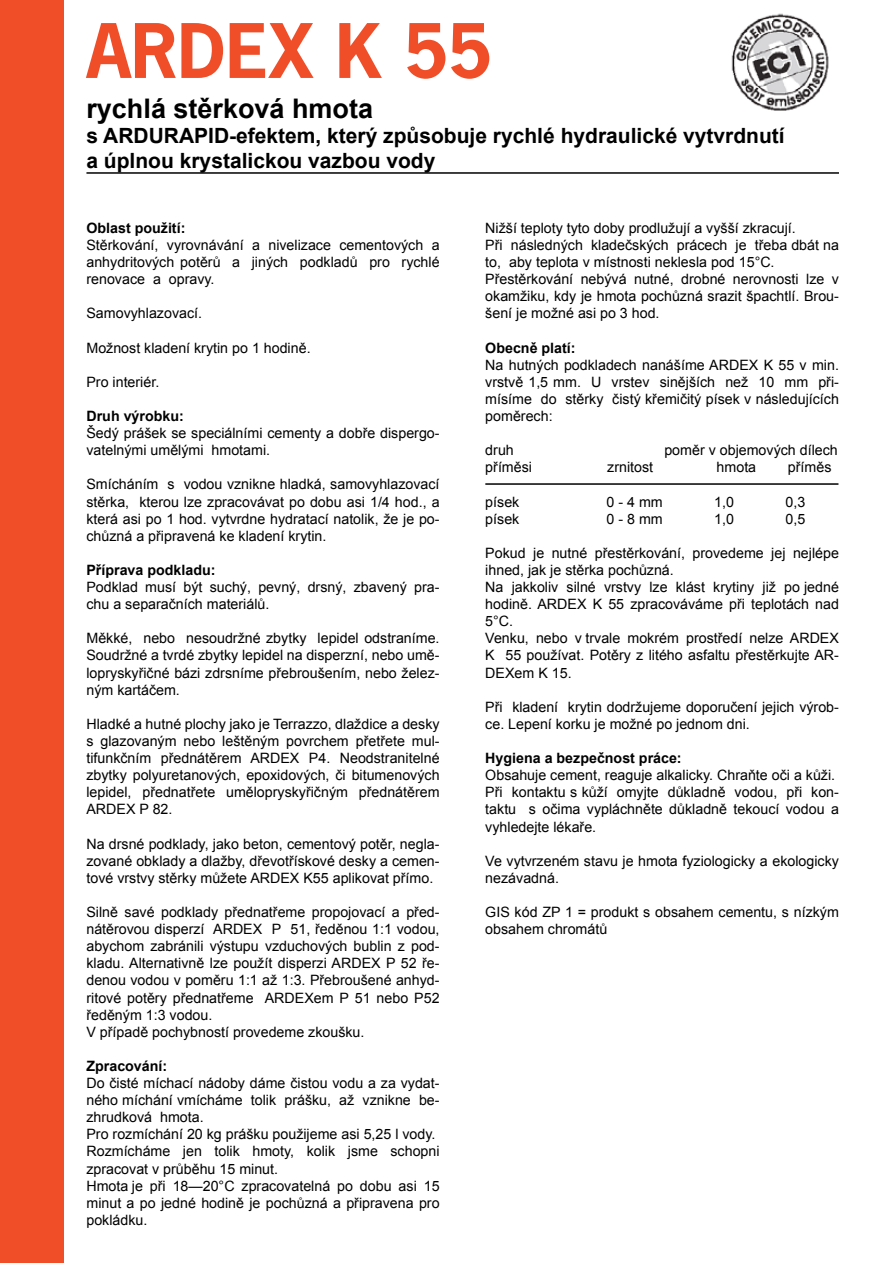
<style>
.page{position:relative;width:893px;height:1263px;background:#fff}
.page>*{position:absolute;margin:0;border:0;box-sizing:border-box;transform-origin:0 0}
.t1{font:700 70.5px "News Gothic Std";color:#f04e29}
.t2{font:700 27px "Arial";color:#000}
.t3{font:700 21px/25.2px "Arial";color:#000}
.t4{font:14.25px/17.1px "Arial";color:#000}
.t5{font:700 14.25px "Arial";color:#000}
</style>
<div class="page">
<div style="left:0;top:0;width:64px;height:1263px;background:#f04e29"></div>
<hr style="left:86px;top:172px;width:753px;height:2px;background:#000">
<hr style="left:485px;top:483px;width:353px;height:2px;background:#000">
<img style="left:731px;top:13px;width:98px;height:98px">
<h1 class="t1" style="left:86px;top:5px;width:407px">ARDEX K 55</h1>
<h2 class="t2" style="left:86px;top:90px;width:288px">rychlá stěrková hmota</h2>
<h3 class="t3" style="left:86px;top:123px;width:700px">s ARDURAPID-efektem, který způsobuje rychlé hydraulické vytvrdnutí a úplnou krystalickou vazbou vody</h3>
<p class="t5" style="left:86px;top:218px;width:100px">Oblast použití:</p>
<p class="t4" style="left:86px;top:237px;width:355px;text-align:justify">Stěrkování, vyrovnávání a nivelizace cementových a anhydritových potěrů a jiných podkladů pro rychlé renovace a opravy.</p>
<p class="t4" style="left:86px;top:305px;width:117px">Samovyhlazovací.</p>
<p class="t4" style="left:86px;top:339px;width:226px">Možnost kladení krytin po 1 hodině.</p>
<p class="t4" style="left:86px;top:373px;width:74px">Pro interiér.</p>
<p class="t5" style="left:86px;top:406px;width:99px">Druh výrobku:</p>
<p class="t4" style="left:86px;top:425px;width:355px">Šedý prášek se speciálními cementy a dobře dispergo&shy;vatelnými umělými hmotami.</p>
<p class="t4" style="left:86px;top:476px;width:355px;text-align:justify">Smícháním s vodou vznikne hladká, samovyhlazovací stěrka, kterou lze zpracovávat po dobu asi 1/4 hod., a která asi po 1 hod. vytvrdne hydratací natolik, že je po&shy;chůzná a připravená ke kladení krytin.</p>
<p class="t5" style="left:86px;top:560px;width:131px">Příprava podkladu:</p>
<p class="t4" style="left:86px;top:579px;width:355px">Podklad musí být suchý, pevný, drsný, zbavený pra&shy;chu a separačních materiálů.</p>
<p class="t4" style="left:86px;top:630px;width:355px;text-align:justify">Měkké, nebo nesoudržné zbytky lepidel odstraníme.<br>Soudržné a tvrdé zbytky lepidel na disperzní, nebo umě&shy;lopryskyřičné bázi zdrsníme přebroušením, nebo želez&shy;ným kartáčem.</p>
<p class="t4" style="left:86px;top:715px;width:355px;text-align:justify">Hladké a hutné plochy jako je Terrazzo, dlaždice a desky s glazovaným nebo leštěným povrchem přetřete mul&shy;tifunkčním přednátěrem ARDEX P4. Neodstranitelné zbytky polyuretanových, epoxidových, či bitumenových lepidel, přednatřete umělopryskyřičným přednátěrem ARDEX P 82.</p>
<p class="t4" style="left:86px;top:835px;width:355px;text-align:justify">Na drsné podklady, jako beton, cementový potěr, negla&shy;zované obklady a dlažby, dřevotřískové desky a cemen&shy;tové vrstvy stěrky můžete ARDEX K55 aplikovat přímo.</p>
<p class="t4" style="left:86px;top:903px;width:355px">Silně savé podklady přednatřeme propojovací a před&shy;nátěrovou disperzí ARDEX P 51, ředěnou 1:1 vodou, abychom zabránili výstupu vzduchových bublin z pod&shy;kladu. Alternativně lze použít disperzi ARDEX P 52 ře&shy;denou vodou v poměru 1:1 až 1:3. Přebroušené anhyd&shy;ritové potěry přednatřeme ARDEXem P 51 nebo P52 ředěným 1:3 vodou.<br>V případě pochybností provedeme zkoušku.</p>
<p class="t5" style="left:86px;top:1056px;width:82px">Zpracování:</p>
<p class="t4" style="left:86px;top:1074px;width:355px">Do čisté míchací nádoby dáme čistou vodu a za vydat&shy;ného míchání vmícháme tolik prášku, až vznikne be&shy;zhrudková hmota.<br>Pro rozmíchání 20 kg prášku použijeme asi 5,25 l vody.<br>Rozmícháme jen tolik hmoty, kolik jsme schopni zpracovat v průběhu 15 minut.<br>Hmota je při 18—20°C zpracovatelná po dobu asi 15 minut a po jedné hodině je pochůzná a připravena pro pokládku.</p>
<p class="t4" style="left:485px;top:219px;width:355px">Nižší teploty tyto doby prodlužují a vyšší zkracují.<br>Při následných kladečských prácech je třeba dbát na to, aby teplota v místnosti neklesla pod 15°C.<br>Přestěrkování nebývá nutné, drobné nerovnosti lze v okamžiku, kdy je hmota pochůzná srazit špachtlí. Brou&shy;šení je možné asi po 3 hod.</p>
<p class="t5" style="left:485px;top:338px;width:92px">Obecně platí:</p>
<p class="t4" style="left:485px;top:356px;width:355px;text-align:justify">Na hutných podkladech nanášíme ARDEX K 55 v min. vrstvě 1,5 mm. U vrstev sinějších než 10 mm při&shy;mísíme do stěrky čistý křemičitý písek v následujících poměrech:</p>
<p class="t4" style="left:485px;top:442px;width:30px">druh</p>
<p class="t4" style="left:664px;top:442px;width:175px">poměr v objemových dílech</p>
<p class="t4" style="left:485px;top:459px;width:48px">příměsi</p>
<p class="t4" style="left:607px;top:459px;width:47px">zrnitost</p>
<p class="t4" style="left:717px;top:459px;width:41px">hmota</p>
<p class="t4" style="left:788px;top:459px;width:45px">příměs</p>
<p class="t4" style="left:485px;top:493px;width:36px">písek</p>
<p class="t4" style="left:606px;top:493px;width:58px">0 - 4 mm</p>
<p class="t4" style="left:714px;top:493px;width:21px">1,0</p>
<p class="t4" style="left:786px;top:493px;width:21px">0,3</p>
<p class="t4" style="left:485px;top:510px;width:36px">písek</p>
<p class="t4" style="left:606px;top:510px;width:58px">0 - 8 mm</p>
<p class="t4" style="left:714px;top:510px;width:21px">1,0</p>
<p class="t4" style="left:786px;top:510px;width:21px">0,5</p>
<p class="t4" style="left:485px;top:544px;width:355px">Pokud je nutné přestěrkování, provedeme jej nejlépe ihned, jak je stěrka pochůzná.<br>Na jakkoliv silné vrstvy lze klást krytiny již po jedné hodině. ARDEX K 55 zpracováváme při teplotách nad 5°C.<br>Venku, nebo v trvale mokrém prostředí nelze ARDEX K 55 používat. Potěry z litého asfaltu přestěrkujte AR-DEXem K 15.</p>
<p class="t4" style="left:485px;top:698px;width:355px">Při kladení krytin dodržujeme doporučení jejich výrob&shy;ce. Lepení korku je možné po jednom dni.</p>
<p class="t5" style="left:485px;top:748px;width:198px">Hygiena a bezpečnost práce:</p>
<p class="t4" style="left:485px;top:767px;width:355px">Obsahuje cement, reaguje alkalicky. Chraňte oči a kůži.<br>Při kontaktu s kůží omyjte důkladně vodou, při kon&shy;taktu s očima vypláchněte důkladně tekoucí vodou a vyhledejte lékaře.</p>
<p class="t4" style="left:485px;top:852px;width:355px">Ve vytvrzeném stavu je hmota fyziologicky a ekologicky nezávadná.</p>
<p class="t4" style="left:485px;top:903px;width:355px">GIS kód ZP 1 = produkt s obsahem cementu, s nízkým obsahem chromátů</p>
</div>
